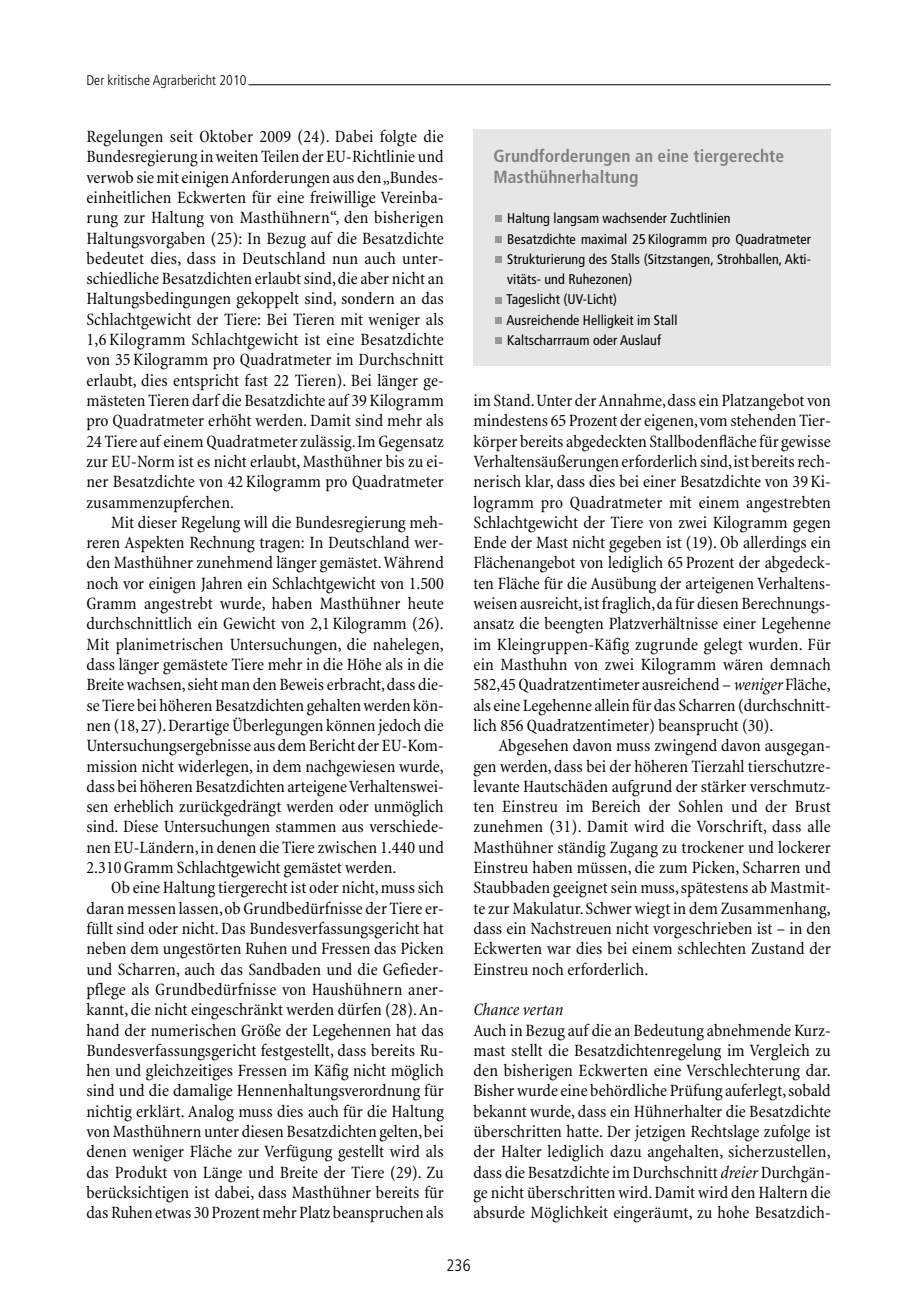
<style>
.page{position:relative;width:918px;height:1315px;background:#fff}
.page>*{position:absolute;margin:0;border:0;box-sizing:border-box;transform-origin:0 0}
.t1{font:condensed 17.5px/20.3px "Minion";letter-spacing:.005em;color:#000;text-align:justify}
.t2{font:700 condensed 17.5px/20.3px "Frutiger";letter-spacing:.005em;color:#808080}
.t3{font:italic condensed 17.5px "Minion";letter-spacing:-.01em;color:#000}
.t4{font:300 condensed 16.62px "Frutiger";color:#000}
.t5{font:condensed 14px/20.3px "Frutiger";letter-spacing:.01em;color:#000}
.t6{font:300 condensed 14px "Frutiger";letter-spacing:.005em;color:#000}
.s1{font-style:italic}
</style>
<div class="page">
<hr style="left:248px;top:84px;width:583px;height:1px;background:#000">
<div style="left:473px;top:129px;width:358px;height:236px;background:#e6e6e6"></div>
<div style="left:495px;top:337px;width:7px;height:7px;background:#999"></div>
<div style="left:495px;top:317px;width:7px;height:7px;background:#999"></div>
<div style="left:495px;top:297px;width:7px;height:7px;background:#999"></div>
<div style="left:495px;top:256px;width:7px;height:7px;background:#999"></div>
<div style="left:495px;top:236px;width:7px;height:7px;background:#999"></div>
<div style="left:495px;top:215px;width:7px;height:7px;background:#999"></div>
<p class="t6" style="left:86px;top:75px;width:162px">Der kritische Agrarbericht 2010</p>
<p class="t1" style="left:86px;top:128px;width:359px">Regelungen seit Oktober 2009 (24). Dabei folgte die Bundesregierung in weiten Teilen der EU-Richtlinie und verwob sie mit einigen Anforderungen aus den „Bundes&shy;einheitlichen Eckwerten für eine freiwillige Vereinba&shy;rung zur Haltung von Masthühnern“, den bisherigen Haltungsvorgaben (25): In Bezug auf die Besatzdichte bedeutet dies, dass in Deutschland nun auch unter&shy;schiedliche Besatzdichten erlaubt sind,die aber nicht an Haltungsbedingungen gekoppelt sind, sondern an das Schlachtgewicht der Tiere: Bei Tieren mit weniger als 1,6 Kilogramm Schlachtgewicht ist eine Besatzdichte von 35 Kilogramm pro Quadratmeter im Durchschnitt erlaubt, dies entspricht fast 22 Tieren). Bei länger ge&shy;mästeten Tieren darf die Besatzdichte auf 39 Kilogramm pro Quadratmeter erhöht werden. Damit sind mehr als 24 Tiere auf einem Quadratmeter zulässig.Im Gegensatz zur EU-Norm ist es nicht erlaubt, Masthühner bis zu ei&shy;ner Besatzdichte von 42 Kilogramm pro Quadratmeter zusammenzupferchen.</p>
<p class="t1" style="left:86px;top:514px;width:359px;text-indent:25px">Mit dieser Regelung will die Bundesregierung meh&shy;reren Aspekten Rechnung tragen: In Deutschland wer&shy;den Masthühner zunehmend länger gemästet.Während noch vor einigen Jahren ein Schlachtgewicht von 1.500<br>Gramm angestrebt wurde, haben Masthühner heute durchschnittlich ein Gewicht von 2,1 Kilogramm (26).<br>Mit planimetrischen Untersuchungen, die nahelegen, dass länger gemästete Tiere mehr in die Höhe als in die Breite wachsen,sieht man den Beweis erbracht,dass die&shy;se Tiere bei höheren Besatzdichten gehalten werden kön&shy;nen (18,27).Derartige Überlegungen können jedoch die Untersuchungsergebnisse aus dem Bericht der EU-Kom&shy;mission nicht widerlegen, in dem nachgewiesen wurde, dass bei höheren Besatzdichten arteigene Verhaltenswei&shy;sen erheblich zurückgedrängt werden oder unmöglich sind. Diese Untersuchungen stammen aus verschiede&shy;nen EU-Ländern,in denen die Tiere zwischen 1.440 und 2.310 Gramm Schlachtgewicht gemästet werden.</p>
<p class="t1" style="left:86px;top:879px;width:359px;text-indent:25px">Ob eine Haltung tiergerecht ist oder nicht,muss sich daran messen lassen,ob Grundbedürfnisse der Tiere er&shy;füllt sind oder nicht. Das Bundesverfassungsgericht hat neben dem ungestörten Ruhen und Fressen das Picken und Scharren, auch das Sandbaden und die Gefieder&shy;pflege als Grundbedürfnisse von Haushühnern aner&shy;kannt, die nicht eingeschränkt werden dürfen (28).An&shy;hand der numerischen Größe der Legehennen hat das Bundesverfassungsgericht festgestellt, dass bereits Ru&shy;hen und gleichzeitiges Fressen im Käfig nicht möglich sind und die damalige Hennenhaltungsverordnung für nichtig erklärt. Analog muss dies auch für die Haltung von Masthühnern unter diesen Besatzdichten gelten,bei denen weniger Fläche zur Verfügung gestellt wird als das Produkt von Länge und Breite der Tiere (29). Zu berücksichtigen ist dabei, dass Masthühner bereits für das Ruhen etwas 30 Prozent mehr Platz beanspruchen als</p>
<p class="t2" style="left:493px;top:147px;width:292px">Grundforderungen an eine tiergerechte<br>Masthühnerhaltung</p>
<p class="t5" style="left:506px;top:209px;width:306px">Haltung langsam wachsender Zuchtlinien<br>Besatzdichte maximal 25 Kilogramm pro Quadratmeter Strukturierung des Stalls (Sitzstangen, Strohballen, Akti&shy;vitäts- und Ruhezonen)<br>Tageslicht (UV-Licht)<br>Ausreichende Helligkeit im Stall<br>Kaltscharrraum oder Auslauf</p>
<p class="t1" style="left:473px;top:392px;width:359px">im Stand.Unter der Annahme,dass ein Platzangebot von mindestens 65 Prozent der eigenen,vom stehenden Tier&shy;körper bereits abgedeckten Stallbodenfläche für gewisse Verhaltensäußerungen erforderlich sind,ist bereits rech&shy;nerisch klar, dass dies bei einer Besatzdichte von 39 Ki&shy;logramm pro Quadratmeter mit einem angestrebten Schlachtgewicht der Tiere von zwei Kilogramm gegen Ende der Mast nicht gegeben ist (19). Ob allerdings ein Flächenangebot von lediglich 65 Prozent der abgedeck&shy;ten Fläche für die Ausübung der arteigenen Verhaltens&shy;weisen ausreicht,ist fraglich,da für diesen Berechnungs&shy;ansatz die beengten Platzverhältnisse einer Legehenne im Kleingruppen-Käfig zugrunde gelegt wurden. Für ein Masthuhn von zwei Kilogramm wären demnach 582,45 Quadratzentimeter ausreichend – <span class="s1">weniger</span> Fläche, als eine Legehenne allein für das Scharren (durchschnitt&shy;lich 856 Quadratzentimeter) beansprucht (30).</p>
<p class="t1" style="left:473px;top:737px;width:359px;text-indent:25px">Abgesehen davon muss zwingend davon ausgegan&shy;gen werden, dass bei der höheren Tierzahl tierschutzre&shy;levante Hautschäden aufgrund der stärker verschmutz&shy;ten Einstreu im Bereich der Sohlen und der Brust zunehmen (31). Damit wird die Vorschrift, dass alle Masthühner ständig Zugang zu trockener und lockerer Einstreu haben müssen, die zum Picken, Scharren und Staubbaden geeignet sein muss,spätestens ab Mastmit&shy;te zur Makulatur.Schwer wiegt in dem Zusammenhang, dass ein Nachstreuen nicht vorgeschrieben ist – in den Eckwerten war dies bei einem schlechten Zustand der Einstreu noch erforderlich.</p>
<p class="t3" style="left:473px;top:1002px;width:91px">Chance vertan</p>
<p class="t1" style="left:473px;top:1021px;width:359px">Auch in Bezug auf die an Bedeutung abnehmende Kurz&shy;mast stellt die Besatzdichtenregelung im Vergleich zu den bisherigen Eckwerten eine Verschlechterung dar.<br>Bisher wurde eine behördliche Prüfung auferlegt,sobald bekannt wurde, dass ein Hühnerhalter die Besatzdichte überschritten hatte. Der jetzigen Rechtslage zufolge ist der Halter lediglich dazu angehalten, sicherzustellen, dass die Besatzdichte im Durchschnitt <span class="s1">dreier</span> Durchgän&shy;ge nicht überschritten wird.Damit wird den Haltern die absurde Möglichkeit eingeräumt, zu hohe Besatzdich-</p>
<p class="t4" style="left:446px;top:1258px;width:26px">236</p>
</div>
